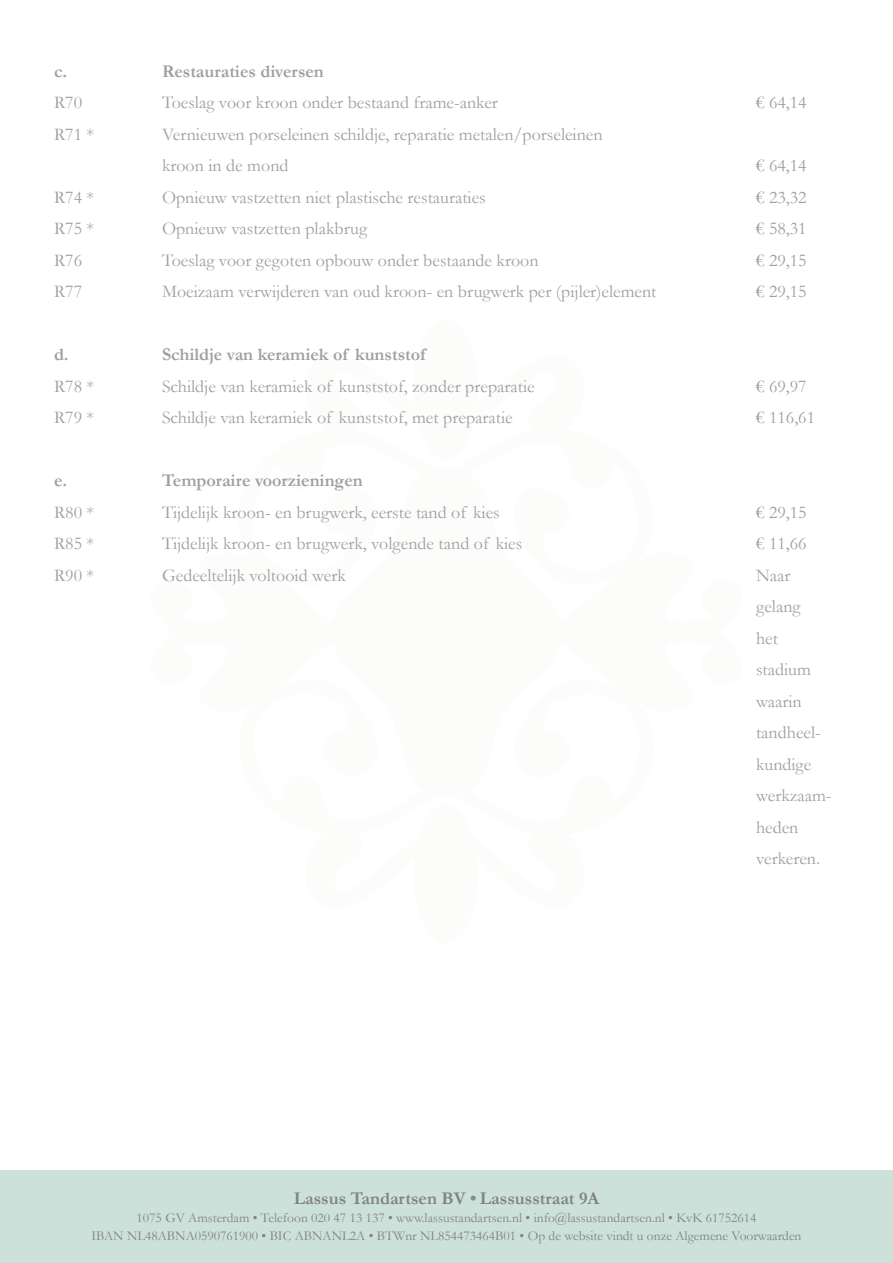
<style>
.page{position:relative;width:893px;height:1263px;background:#fff}
.page>*{position:absolute;margin:0;border:0;box-sizing:border-box;transform-origin:0 0}
.t1{font:18px/31.5px "Garamond";color:#9d9fa2}
.t2{font:700 18px "Garamond";color:#9d9fa2}
.t3{font:700 18px "Garamond";color:#808285}
.t4{font:13.5px/18px "Garamond";color:#808285;text-align:center}
.s1{color:#8a8c8f}
</style>
<div class="page">
<div style="left:0;top:1171px;width:893px;height:92px;background:#cde1db"></div>
<p class="t2" style="left:54px;top:60px;width:15px">c.</p>
<p class="t2" style="left:162px;top:60px;width:163px">Restauraties diversen</p>
<p class="t1" style="left:54px;top:87px;width:30px">R70</p>
<p class="t1" style="left:162px;top:87px;width:337px">Toeslag voor kroon onder bestaand frame-anker</p>
<p class="t1" style="left:756px;top:87px;width:52px">€ 64,14</p>
<p class="t1" style="left:54px;top:118px;width:42px">R71 *</p>
<p class="t1" style="left:162px;top:118px;width:442px">Vernieuwen porseleinen schildje, reparatie metalen/porseleinen kroon in de mond</p>
<p class="t1" style="left:756px;top:150px;width:52px">€ 64,14</p>
<p class="t1" style="left:54px;top:181px;width:42px">R74 *</p>
<p class="t1" style="left:162px;top:181px;width:325px">Opnieuw vastzetten niet plastische restauraties</p>
<p class="t1" style="left:756px;top:181px;width:52px">€ 23,32</p>
<p class="t1" style="left:54px;top:213px;width:42px">R75 *</p>
<p class="t1" style="left:162px;top:213px;width:207px">Opnieuw vastzetten plakbrug</p>
<p class="t1" style="left:756px;top:213px;width:52px">€ 58,31</p>
<p class="t1" style="left:54px;top:244px;width:30px">R76</p>
<p class="t1" style="left:162px;top:244px;width:378px">Toeslag voor gegoten opbouw onder bestaande kroon</p>
<p class="t1" style="left:756px;top:244px;width:52px">€ 29,15</p>
<p class="t1" style="left:54px;top:276px;width:30px">R77</p>
<p class="t1" style="left:162px;top:276px;width:496px">Moeizaam verwijderen van oud kroon- en brugwerk per (pijler)element</p>
<p class="t1" style="left:756px;top:276px;width:52px">€ 29,15</p>
<p class="t2" style="left:54px;top:344px;width:16px">d.</p>
<p class="t2" style="left:162px;top:344px;width:265px">Schildje van keramiek of kunststof</p>
<p class="t1" style="left:54px;top:370px;width:42px">R78 *</p>
<p class="t1" style="left:162px;top:370px;width:374px">Schildje van keramiek of kunststof, zonder preparatie</p>
<p class="t1" style="left:756px;top:370px;width:52px">€ 69,97</p>
<p class="t1" style="left:54px;top:402px;width:42px">R79 *</p>
<p class="t1" style="left:162px;top:402px;width:352px">Schildje van keramiek of kunststof, met preparatie</p>
<p class="t1" style="left:756px;top:402px;width:61px">€ 116,61</p>
<p class="t2" style="left:54px;top:470px;width:15px">e.</p>
<p class="t2" style="left:162px;top:470px;width:202px">Temporaire voorzieningen</p>
<p class="t1" style="left:54px;top:496px;width:42px">R80 *</p>
<p class="t1" style="left:162px;top:496px;width:339px">Tijdelijk kroon- en brugwerk, eerste tand of kies</p>
<p class="t1" style="left:756px;top:496px;width:52px">€ 29,15</p>
<p class="t1" style="left:54px;top:528px;width:42px">R85 *</p>
<p class="t1" style="left:162px;top:528px;width:362px">Tijdelijk kroon- en brugwerk, volgende tand of kies</p>
<p class="t1" style="left:756px;top:528px;width:52px">€ 11,66</p>
<p class="t1" style="left:54px;top:559px;width:42px">R90 *</p>
<p class="t1" style="left:162px;top:559px;width:185px">Gedeeltelijk voltooid werk</p>
<p class="t1" style="left:756px;top:559px;width:46px">Naar gelang</p>
<p class="t1" style="left:756px;top:622px;width:56px">het stadium</p>
<p class="t1" style="left:756px;top:685px;width:66px">waarin tandheel&shy;kundige</p>
<p class="t1" style="left:756px;top:780px;width:77px">werkzaam-</p>
<p class="t1" style="left:756px;top:811px;width:65px">heden verkeren.</p>
<p class="t3" style="left:294px;top:1187px;width:307px">Lassus Tandartsen BV <span class="s1">•</span> Lassusstraat 9A</p>
<p class="t4" style="left:91px;top:1208px;width:712px">1075 GV Amsterdam • Telefoon 020 47 13 137 • www.lassustandartsen.nl • info@lassustandartsen.nl • KvK 61752614<br>IBAN NL48ABNA0590761900 • BIC ABNANL2A • BTWnr NL854473464B01 • Op de website vindt u onze Algemene Voorwaarden</p>
</div>
